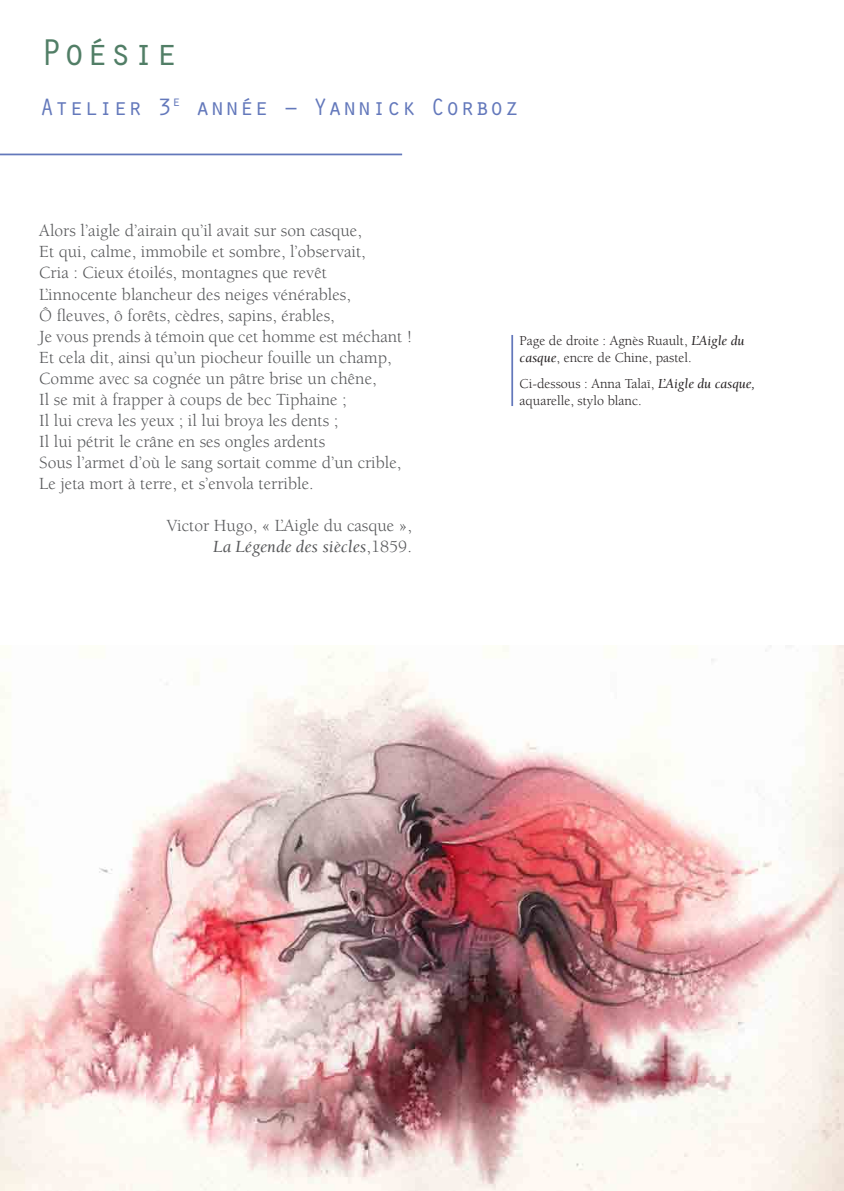
<style>
.page{position:relative;width:844px;height:1191px;background:#fff}
.page>*{position:absolute;margin:0;border:0;box-sizing:border-box;transform-origin:0 0}
.Titre_de_section{font:38.5px "Orator Std";color:#517e66}
.sous-titre{font:24.5px "Orator Std";color:#6378bb}
.t1{font:17.5px/21px "Berkeley Std";color:#57585a;text-align:right}
.Légende{font:14px/16.8px "Berkeley Std";color:#231f20}
.s1{font-style:italic}
</style>
<div class="page">
<hr style="left:0;top:154px;width:402px;height:1px;background:#6378bb">
<hr style="left:511px;top:335px;width:2px;height:71px;background:#6378bb">
<img style="left:0;top:646px;width:843px;height:545px">
<p class="Titre_de_section" style="left:40px;top:25px;width:140px">Poésie</p>
<p class="sous-titre" style="left:40px;top:89px;width:480px">Atelier 3<sup>e</sup> année – Yannick Corboz</p>
<p class="t1" style="left:39px;top:221px;width:324px">Alors l’aigle d’airain qu’il avait sur son casque,</p>
<p class="t1" style="left:39px;top:242px;width:328px">Et qui, calme, immobile et sombre, l’observait,</p>
<p class="t1" style="left:39px;top:263px;width:289px">Cria : Cieux étoilés, montagnes que revêt</p>
<p class="t1" style="left:39px;top:284px;width:313px">L’innocente blancheur des neiges vénérables,</p>
<p class="t1" style="left:39px;top:305px;width:297px">Ô fleuves, ô forêts, cèdres, sapins, érables,</p>
<p class="t1" style="left:39px;top:326px;width:374px">Je vous prends à témoin que cet homme est méchant !</p>
<p class="t1" style="left:39px;top:347px;width:354px">Et cela dit, ainsi qu’un piocheur fouille un champ,</p>
<p class="t1" style="left:39px;top:368px;width:339px">Comme avec sa cognée un pâtre brise un chêne,</p>
<p class="t1" style="left:39px;top:389px;width:309px">Il se mit à frapper à coups de bec Tiphaine ;</p>
<p class="t1" style="left:39px;top:410px;width:300px">Il lui creva les yeux ; il lui broya les dents ;</p>
<p class="t1" style="left:39px;top:431px;width:287px">Il lui pétrit le crâne en ses ongles ardents</p>
<p class="t1" style="left:39px;top:452px;width:363px">Sous l’armet d’où le sang sortait comme d’un crible,</p>
<p class="t1" style="left:39px;top:473px;width:276px">Le jeta mort à terre, et s’envola terrible.</p>
<p class="t1" style="left:167px;top:515px;width:246px">Victor Hugo, « L’Aigle du casque »,<br><span class="s1">La Légende des siècles</span>,1859.</p>
<p class="Légende" style="left:519px;top:332px;width:226px">Page de droite : Agnès Ruault, <span class="s1">L’Aigle du casque</span>, encre de Chine, pastel.</p>
<p class="Légende" style="left:519px;top:376px;width:237px">Ci-dessous : Anna Talaï, <span class="s1">L’Aigle du casque, </span>aquarelle, stylo blanc.</p>
</div>
